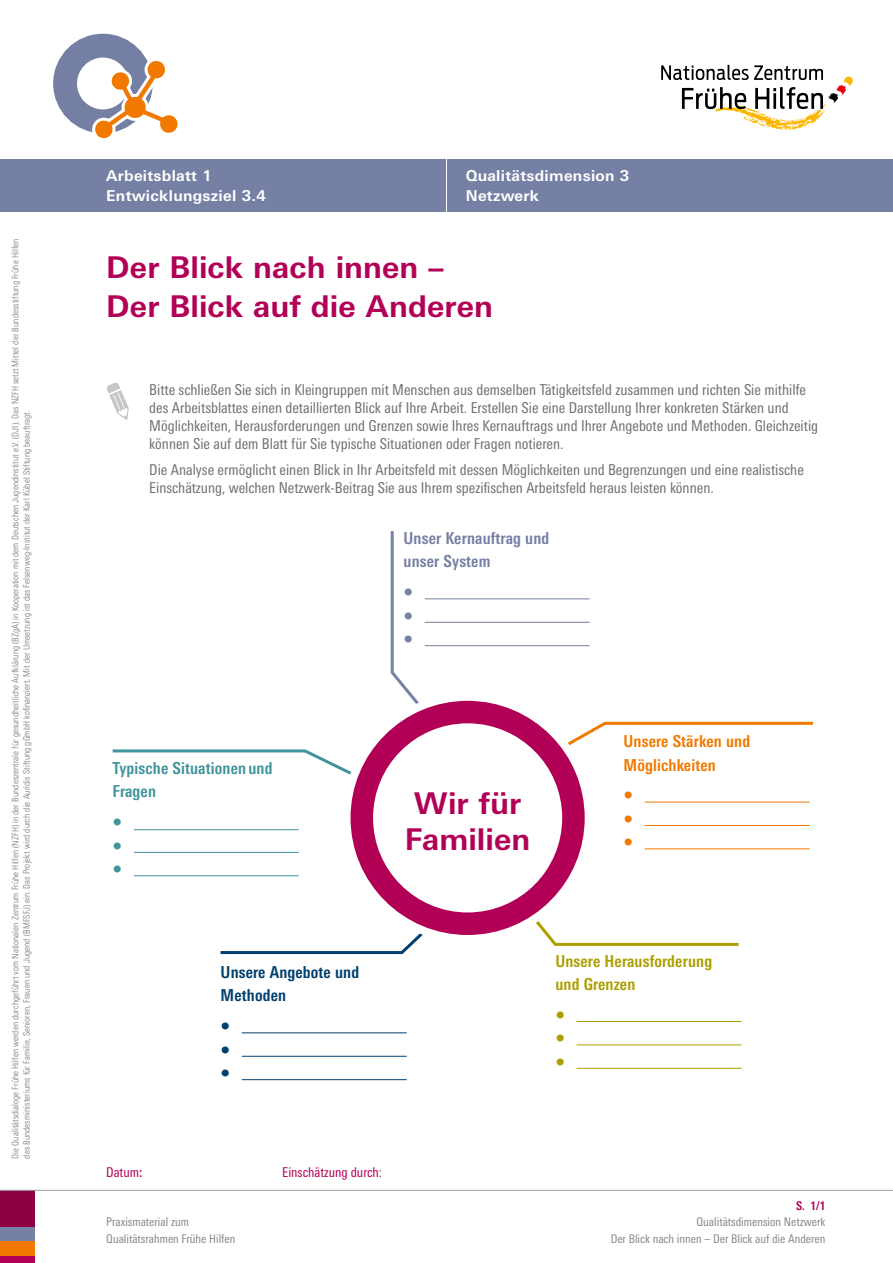
<style>
.page{position:relative;width:893px;height:1263px;background:#fff}
.page>*{position:absolute;margin:0;border:0;box-sizing:border-box;transform-origin:0 0}
.t1{font:700 30px/39px "Linotype Univers Basic";letter-spacing:.005em;color:#b10056}
.t2{font:700 condensed 19.5px "Linotype Univers";color:#7580a4}
.t3{font:700 condensed 19.5px "Linotype Univers";color:#f17900}
.t4{font:700 condensed 19.5px "Linotype Univers";color:#ac9f00}
.t5{font:700 condensed 19.5px "Linotype Univers";color:#003f6e}
.t6{font:700 condensed 19.5px "Linotype Univers";color:#40949b}
.t7{font:700 condensed 16.5px/23.4px "Linotype Univers";letter-spacing:.01em;color:#ac9f00}
.t8{font:700 condensed 16.5px/23.4px "Linotype Univers";letter-spacing:.01em;color:#7580a4}
.t9{font:700 condensed 16.5px/23.4px "Linotype Univers";letter-spacing:.01em;color:#f17900}
.t10{font:700 condensed 16.5px/23.4px "Linotype Univers";letter-spacing:.01em;color:#40949b}
.t11{font:700 condensed 16.5px/23.4px "Linotype Univers";letter-spacing:.01em;color:#003f6e}
.t12{font:condensed 15px/18px "Linotype Univers";color:#6f7070}
.t13{font:700 15px/19.5px "Linotype Univers Basic";letter-spacing:.02em;color:#fff}
.t14{font:condensed 13.5px "Linotype Univers";color:#b10056}
.t15{font:condensed 12px/16.5px "Linotype Univers";color:#878988}
.t16{font:700 condensed 12px "Linotype Univers";color:#b10056}
.t17{font:300 condensed 9px/11.2px "Linotype Univers";letter-spacing:.01em;color:#6f7070}
.s1{font-weight:700}
</style>
<div class="page">
<div style="left:0;top:1255px;width:35px;height:8px;background:#b10056"></div>
<div style="left:0;top:1191px;width:35px;height:36px;background:#8d0043"></div>
<div style="left:0;top:1227px;width:35px;height:14px;background:#7580a4"></div>
<div style="left:0;top:1241px;width:35px;height:14px;background:#f17900"></div>
<div style="left:0;top:159px;width:893px;height:53px;background:#7580a4"></div>
<svg style="left:661px;top:65px;width:192px;height:65px"></svg>
<hr style="left:446px;top:147px;width:1px;height:74px;background:#fff">
<hr style="left:0;top:1190px;width:893px;height:1px;background:#9d9e9e">
<div style="left:53px;top:34px;width:100px;height:99px;border:24px solid #757fa3;border-radius:50%"></div>
<svg style="left:89px;top:56px;width:89px;height:83px"></svg>
<svg style="left:390px;top:531px;width:49px;height:198px"></svg>
<svg style="left:112px;top:749px;width:261px;height:26px"></svg>
<svg style="left:220px;top:911px;width:226px;height:44px"></svg>
<svg style="left:522px;top:904px;width:217px;height:42px"></svg>
<svg style="left:546px;top:721px;width:267px;height:37px"></svg>
<svg style="left:106px;top:383px;width:23px;height:37px"></svg>
<hr style="left:425px;top:598px;width:165px;height:1px;background:#7580a4">
<hr style="left:425px;top:622px;width:165px;height:1px;background:#7580a4">
<hr style="left:425px;top:645px;width:165px;height:1px;background:#7580a4">
<hr style="left:645px;top:802px;width:165px;height:1px;background:#f17900">
<hr style="left:645px;top:825px;width:165px;height:1px;background:#f17900">
<hr style="left:645px;top:848px;width:165px;height:1px;background:#f17900">
<hr style="left:577px;top:1021px;width:164px;height:1px;background:#ac9f00">
<hr style="left:577px;top:1044px;width:164px;height:1px;background:#ac9f00">
<hr style="left:577px;top:1068px;width:164px;height:1px;background:#ac9f00">
<hr style="left:242px;top:1032px;width:165px;height:1px;background:#003f6e">
<hr style="left:242px;top:1056px;width:165px;height:1px;background:#003f6e">
<hr style="left:242px;top:1079px;width:165px;height:1px;background:#003f6e">
<hr style="left:134px;top:829px;width:165px;height:1px;background:#40949b">
<hr style="left:134px;top:852px;width:165px;height:1px;background:#40949b">
<hr style="left:134px;top:875px;width:165px;height:1px;background:#40949b">
<div style="left:342px;top:693px;width:251px;height:250px;border:17px solid #fff;border-radius:50%"></div>
<div style="left:351px;top:701px;width:234px;height:234px;border:22px solid #b10056;border-radius:50%"></div>
<p class="t17" style="left:10px;top:1158px;width:921px;rotate:-90deg">Die Qualitätsdialoge Frühe Hilfen werden durchgeführt vom Nationalen Zentrum Frühe Hilfen (NZFH) in der Bundeszentrale für gesundheitliche Aufklärung (BZgA) in Kooperation mit dem Deutschen Jugendinstitut e.V. (DJI). Das NZFH setzt Mittel der Bundesstiftung Frühe Hilfen des Bundesministeriums für Familie, Senioren, Frauen und Jugend (BMFSFJ) ein. Das Projekt wird durch die Auridis Stiftung gGmbH kofinanziert. Mit der Umsetzung ist das Felsenweg-Institut der Karl Kübel Stiftung beauftragt.</p>
<p class="t13" style="left:106px;top:166px;width:161px">Arbeitsblatt 1<br>Entwicklungsziel 3.4</p>
<p class="t13" style="left:466px;top:166px;width:165px">Qualitätsdimension 3<br>Netzwerk</p>
<h1 class="t1" style="left:106px;top:248px;width:388px">Der Blick nach innen –<br>Der Blick auf die Anderen</h1>
<p class="t12" style="left:149px;top:380px;width:670px">Bitte schließen Sie sich in Kleingruppen mit Menschen aus demselben Tätigkeitsfeld zusammen und richten Sie mithilfe des Arbeitsblattes einen detaillierten Blick auf Ihre Arbeit. Erstellen Sie eine Darstellung Ihrer konkreten Stärken und Möglichkeiten, Herausforderungen und Grenzen sowie Ihres Kernauftrags und Ihrer Angebote und Methoden. Gleichzeitig können Sie auf dem Blatt für Sie typische Situationen oder Fragen notieren.</p>
<p class="t12" style="left:149px;top:461px;width:656px">Die Analyse ermöglicht einen Blick in Ihr Arbeitsfeld mit dessen Möglichkeiten und Begrenzungen und eine realistische<br>Einschätzung, welchen Netzwerk-Beitrag Sie aus Ihrem spezifischen Arbeitsfeld heraus leisten können.</p>
<p class="t8" style="left:403px;top:526px;width:147px">Unser Kernauftrag und unser System</p>
<p class="t2" style="left:403px;top:581px;width:11px">•</p>
<p class="t2" style="left:403px;top:604px;width:11px">•</p>
<p class="t2" style="left:403px;top:628px;width:11px">•</p>
<p class="t10" style="left:113px;top:756px;width:161px">Typische Situationen und<br>Fragen</p>
<p class="t6" style="left:113px;top:811px;width:11px">•</p>
<p class="t6" style="left:113px;top:834px;width:11px">•</p>
<p class="t6" style="left:113px;top:858px;width:11px">•</p>
<p class="t11" style="left:221px;top:960px;width:140px">Unsere Angebote und<br>Methoden</p>
<p class="t5" style="left:221px;top:1015px;width:11px">•</p>
<p class="t5" style="left:221px;top:1038px;width:11px">•</p>
<p class="t5" style="left:221px;top:1061px;width:11px">•</p>
<h2 class="t1" style="left:405px;top:785px;width:127px;line-height:36px;text-align:center">Wir für<br>Familien</h2>
<p class="t9" style="left:623px;top:729px;width:128px">Unsere Stärken und<br>Möglichkeiten</p>
<p class="t3" style="left:623px;top:784px;width:11px">•</p>
<p class="t3" style="left:623px;top:807px;width:11px">•</p>
<p class="t3" style="left:623px;top:831px;width:11px">•</p>
<p class="t7" style="left:555px;top:949px;width:158px">Unsere Herausforderung und Grenzen</p>
<p class="t4" style="left:555px;top:1003px;width:11px">•</p>
<p class="t4" style="left:555px;top:1027px;width:11px">•</p>
<p class="t4" style="left:555px;top:1050px;width:11px">•</p>
<p class="t14" style="left:106px;top:1165px;width:37px">Datum<span class="s1">:</span></p>
<p class="t15" style="left:106px;top:1214px;width:131px">Praxismaterial zum<br>Qualitätsrahmen Frühe Hilfen</p>
<p class="t14" style="left:282px;top:1165px;width:101px">Einschätzung durch:</p>
<p class="t16" style="left:796px;top:1198px;width:31px">S. 1/1</p>
<p class="t15" style="left:611px;top:1214px;width:216px;text-align:right">Qualitätsdimension Netzwerk<br>Der Blick nach innen – Der Blick auf die Anderen</p>
</div>
